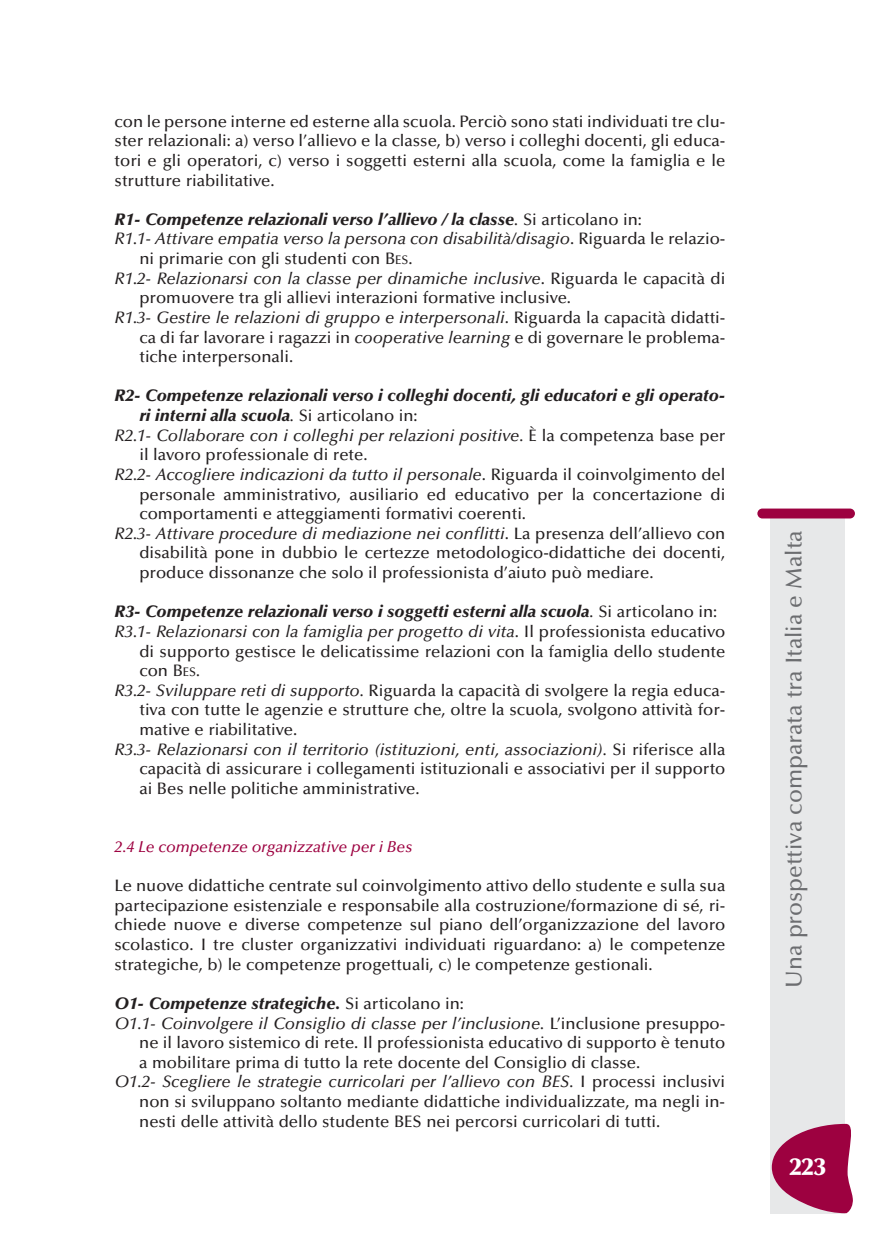
<style>
.page{position:relative;width:869px;height:1241px;background:#fff}
.page>*{position:absolute;margin:0;border:0;box-sizing:border-box;transform-origin:0 0}
.t1{font:900 24.5px "Optima";color:#fff}
.t2{font:500 22.75px "Optima";color:#6c6d70}
.t3{font:500 16.62px/19.6px "Optima";color:#231f20;text-align:justify}
.t4{font:italic 500 16.62px "Optima";color:#231f20}
.t5{font:italic 900 16.62px "Optima";color:#231f20}
.t6{font:italic 500 15.75px "Optima";color:#9d0140}
.s1{font-weight:500}
.s2{font-weight:500;font-style:normal}
.s3{font-style:normal}
.s4{font-size:12.42px}
.s5{font-style:italic}
</style>
<div class="page">
<div style="left:770px;top:516px;width:74px;height:697px;background:#e7e8e9"></div>
<div style="left:757px;top:508px;width:97px;height:10px;background:#9d0140;border-radius:5px"></div>
<svg style="left:771px;top:1123px;width:82px;height:89px"></svg>
<p class="t3" style="left:115px;top:113px;width:612px">con le persone interne ed esterne alla scuola. Perciò sono stati individuati tre clu&shy;ster relazionali: a) verso l’allievo e la classe, b) verso i colleghi docenti, gli educa&shy;tori e gli operatori, c) verso i soggetti esterni alla scuola, come la famiglia e le strutture riabilitative.</p>
<p class="t5" style="left:115px;top:212px;width:528px">R1- Competenze relazionali verso l’allievo / la classe<span class="s1">.</span> <span class="s2">Si articolano in:</span></p>
<p class="t4" style="left:115px;top:232px;width:612px">R1.1- Attivare empatia verso la persona con disabilità/disagio<span class="s3">. Riguarda le relazio-</span></p>
<p class="t3" style="left:139px;top:250px;width:274px">ni primarie con gli studenti con B<span class="s4">ES</span>.</p>
<p class="t4" style="left:115px;top:271px;width:612px">R1.2- Relazionarsi con la classe per dinamiche inclusive<span class="s3">. Riguarda le capacità di</span></p>
<p class="t3" style="left:139px;top:289px;width:433px">promuovere tra gli allievi interazioni formative inclusive.</p>
<p class="t4" style="left:115px;top:311px;width:612px">R1.3- Gestire le relazioni di gruppo e interpersonali<span class="s3">. Riguarda la capacità didatti-</span></p>
<p class="t3" style="left:139px;top:329px;width:587px">ca di far lavorare i ragazzi in <span class="s5">cooperative learning</span> e di governare le problema-</p>
<p class="t3" style="left:139px;top:348px;width:155px">tiche interpersonali.</p>
<p class="t5" style="left:115px;top:389px;width:612px">R2- Competenze relazionali verso i colleghi docenti, gli educatori e gli operato-</p>
<p class="t5" style="left:139px;top:408px;width:280px">ri interni alla scuola<span class="s1">.</span> <span class="s2">Si articolano in:</span></p>
<p class="t4" style="left:115px;top:428px;width:612px">R2.1- Collaborare con i colleghi per relazioni positive. <span class="s3">È la competenza base per</span></p>
<p class="t3" style="left:139px;top:446px;width:229px">il lavoro professionale di rete.</p>
<p class="t4" style="left:115px;top:467px;width:612px">R2.2- Accogliere indicazioni da tutto il personale<span class="s3">. Riguarda il coinvolgimento del</span></p>
<p class="t3" style="left:139px;top:486px;width:587px">personale amministrativo, ausiliario ed educativo per la concertazione di</p>
<p class="t3" style="left:139px;top:505px;width:388px">comportamenti e atteggiamenti formativi coerenti.</p>
<p class="t4" style="left:115px;top:526px;width:612px">R2.3- Attivare procedure di mediazione nei conflitti<span class="s3">. La presenza dell’allievo con</span></p>
<p class="t3" style="left:139px;top:544px;width:587px">disabilità pone in dubbio le certezze metodologico-didattiche dei docenti,</p>
<p class="t3" style="left:139px;top:564px;width:515px">produce dissonanze che solo il professionista d’aiuto può mediare.</p>
<p class="t5" style="left:115px;top:605px;width:604px">R3- Competenze relazionali verso i soggetti esterni alla scuola<span class="s1">.</span> <span class="s2">Si articolano in:</span></p>
<p class="t4" style="left:115px;top:624px;width:612px">R3.1- Relazionarsi con la famiglia per progetto di vita<span class="s3">. Il professionista educativo</span></p>
<p class="t3" style="left:139px;top:642px;width:587px">di supporto gestisce le delicatissime relazioni con la famiglia dello studente</p>
<p class="t3" style="left:139px;top:662px;width:62px">con B<span class="s4">ES</span><span class="s5">.</span></p>
<p class="t3" style="left:115px;top:682px;width:612px"><span class="s5">R3.2- Sviluppare reti di supporto.</span> Riguarda la capacità di svolgere la regia educa-</p>
<p class="t3" style="left:139px;top:701px;width:587px">tiva con tutte le agenzie e strutture che, oltre la scuola, svolgono attività for-</p>
<p class="t3" style="left:139px;top:721px;width:159px">mative e riabilitative.</p>
<p class="t4" style="left:115px;top:742px;width:612px">R3.3- Relazionarsi con il territorio (istituzioni, enti, associazioni). <span class="s3">Si riferisce alla</span></p>
<p class="t3" style="left:139px;top:760px;width:587px">capacità di assicurare i collegamenti istituzionali e associativi per il supporto</p>
<p class="t3" style="left:139px;top:780px;width:281px">ai Bes nelle politiche amministrative.</p>
<p class="t6" style="left:115px;top:840px;width:299px">2.4 Le competenze organizzative per i Bes</p>
<p class="t3" style="left:114px;top:877px;width:612px">Le nuove didattiche centrate sul coinvolgimento attivo dello studente e sulla sua partecipazione esistenziale e responsabile alla costruzione/formazione di sé, ri&shy;chiede nuove e diverse competenze sul piano dell’organizzazione del lavoro scolastico. I tre cluster organizzativi individuati riguardano: a) le competenze strategiche, b) le competenze progettuali, c) le competenze gestionali.</p>
<p class="t5" style="left:114px;top:996px;width:351px">O1- Competenze strategiche. <span class="s2">Si articolano in:</span></p>
<p class="t4" style="left:114px;top:1016px;width:612px">O1.1- Coinvolgere il Consiglio di classe per l’inclusione. <span class="s3">L’inclusione presuppo-</span></p>
<p class="t3" style="left:139px;top:1034px;width:587px">ne il lavoro sistemico di rete. Il professionista educativo di supporto è tenuto</p>
<p class="t3" style="left:139px;top:1053px;width:502px">a mobilitare prima di tutto la rete docente del Consiglio di classe.</p>
<p class="t4" style="left:114px;top:1075px;width:612px">O1.2- Scegliere le strategie curricolari per l’allievo con BES. <span class="s3">I processi inclusivi</span></p>
<p class="t3" style="left:139px;top:1093px;width:587px">non si sviluppano soltanto mediante didattiche individualizzate, ma negli in-</p>
<p class="t3" style="left:139px;top:1112px;width:522px">nesti delle attività dello studente BES nei percorsi curricolari di tutti.</p>
<h2 class="t2" style="left:784px;top:987px;width:458px;rotate:-90deg">Una prospettiva comparata tra Italia e Malta</h2>
<h1 class="t1" style="left:789px;top:1156px;width:38px">223</h1>
</div>
